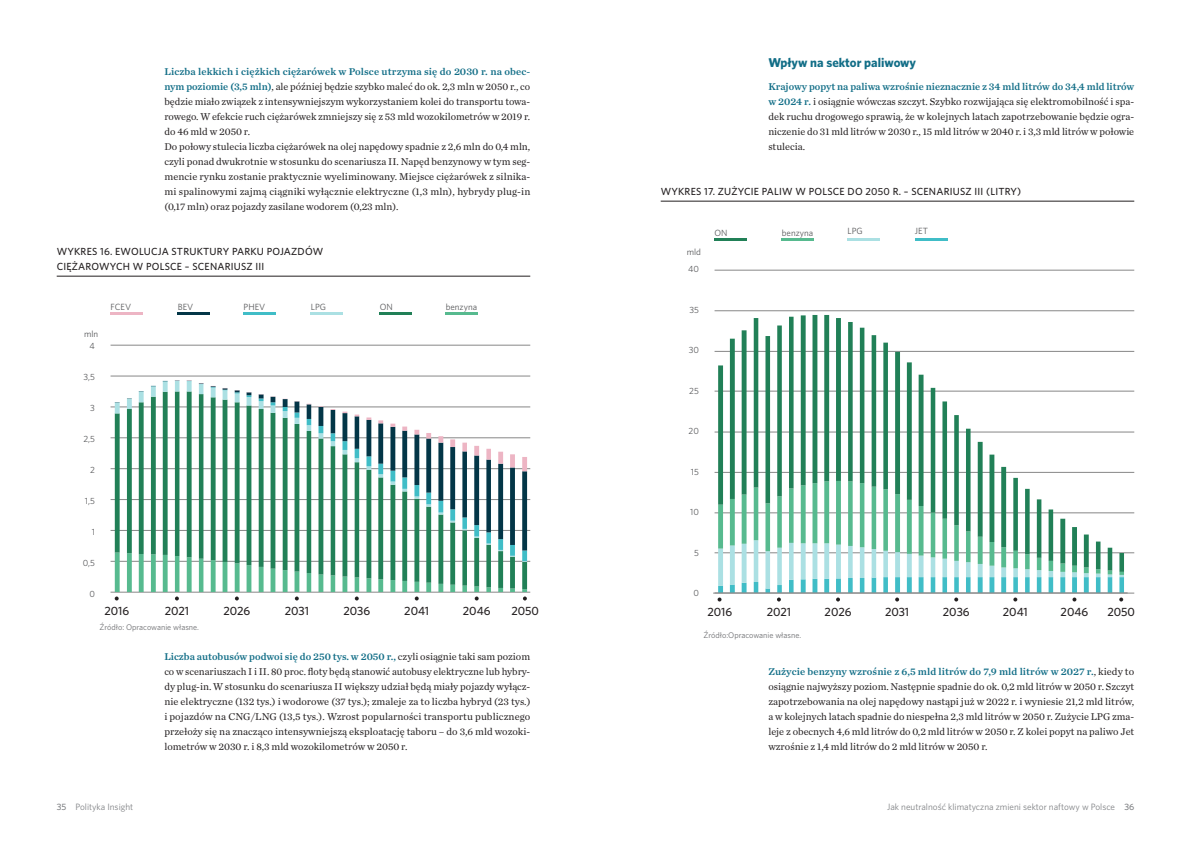
<style>
.page{position:relative;width:1191px;height:842px;background:#fff}
.page>*{position:absolute;margin:0;border:0;box-sizing:border-box;transform-origin:0 0}
.t1{font:700 12.9px "Whitney";color:#126e87}
.t2{font:500 12px "Whitney";color:#231f20}
.t3{font:10.3px/15px "Chronicle Text G1";color:#231f20;text-align:justify}
.t4{font:10.3px "Chronicle Text G1 Semi";color:#126e87}
.t5{font:500 10.3px/15px "Whitney";letter-spacing:.02em;color:#231f20}
.t6{font:9.2px "Whitney";color:#808285}
.t7{font:9px "Whitney";color:#57585a}
.t8{font:8.2px "Whitney";color:#6c6d70}
.s1{font-family:"Chronicle Text G1 Semi";color:#126e87}
.s2{font-family:"Chronicle Text G1";color:#231f20}
.s3{font-weight:500}
</style>
<div class="page">
<hr style="left:57px;top:276px;width:473px;height:1px;background:#231f20">
<hr style="left:660px;top:201px;width:474px;height:1px;background:#231f20">
<hr style="left:111px;top:345px;width:419px;height:1px;background:#878787">
<hr style="left:111px;top:376px;width:419px;height:1px;background:#878787">
<hr style="left:111px;top:407px;width:419px;height:1px;background:#878787">
<hr style="left:111px;top:438px;width:419px;height:1px;background:#878787">
<hr style="left:111px;top:468px;width:419px;height:1px;background:#878787">
<hr style="left:111px;top:499px;width:419px;height:1px;background:#878787">
<hr style="left:111px;top:530px;width:419px;height:1px;background:#878787">
<hr style="left:111px;top:561px;width:419px;height:1px;background:#878787">
<hr style="left:111px;top:592px;width:419px;height:1px;background:#878787">
<svg style="left:115px;top:381px;width:412px;height:169px"></svg>
<svg style="left:175px;top:380px;width:352px;height:91px"></svg>
<hr style="left:243px;top:313px;width:32px;height:2px;background:#40bdc7">
<hr style="left:311px;top:313px;width:32px;height:2px;background:#abe0e3">
<hr style="left:111px;top:313px;width:32px;height:2px;background:#edb5c4">
<hr style="left:178px;top:313px;width:32px;height:2px;background:#033647">
<hr style="left:380px;top:313px;width:32px;height:2px;background:#218057">
<hr style="left:446px;top:313px;width:32px;height:2px;background:#57ba8f">
<hr style="left:714px;top:270px;width:420px;height:1px;background:#878787">
<hr style="left:714px;top:311px;width:420px;height:1px;background:#878787">
<hr style="left:714px;top:351px;width:420px;height:1px;background:#878787">
<hr style="left:714px;top:391px;width:420px;height:1px;background:#878787">
<hr style="left:714px;top:432px;width:420px;height:1px;background:#878787">
<hr style="left:714px;top:472px;width:420px;height:1px;background:#878787">
<hr style="left:714px;top:513px;width:420px;height:1px;background:#878787">
<hr style="left:714px;top:553px;width:420px;height:1px;background:#878787">
<hr style="left:713px;top:593px;width:421px;height:1px;background:#878787">
<hr style="left:847px;top:238px;width:32px;height:3px;background:#abe0e3">
<hr style="left:915px;top:238px;width:32px;height:3px;background:#40bdc7">
<hr style="left:714px;top:238px;width:32px;height:3px;background:#218057">
<hr style="left:782px;top:238px;width:32px;height:3px;background:#57ba8f">
<svg style="left:718px;top:315px;width:406px;height:166px"></svg>
<svg style="left:717px;top:481px;width:407px;height:120px"></svg>
<svg style="left:115px;top:553px;width:412px;height:47px"></svg>
<p class="t4" style="left:164px;top:64px;width:367px">Liczba lekkich i ciężkich ciężarówek w Polsce utrzyma się do 2030 r. na obec-</p>
<p class="t3" style="left:164px;top:78px;width:367px;text-align:left"><span class="s1">nym poziomie (3,5 mln)</span>, ale później będzie szybko maleć do ok. 2,3 mln w 2050 r., co będzie miało związek z intensywniejszym wykorzystaniem kolei do transportu towa&shy;rowego. W efekcie ruch ciężarówek zmniejszy się z 53 mld wozokilometrów w 2019 r. do 46 mld w 2050 r.<br>Do połowy stulecia liczba ciężarówek na olej napędowy spadnie z 2,6 mln do 0,4 mln, czyli ponad dwukrotnie w stosunku do scenariusza II. Napęd benzynowy w tym seg&shy;mencie rynku zostanie praktycznie wyeliminowany. Miejsce ciężarówek z silnika&shy;mi spalinowymi zajmą ciągniki wyłącznie elektryczne (1,3 mln), hybrydy plug-in (0,17 mln) oraz pojazdy zasilane wodorem (0,23 mln).</p>
<p class="t5" style="left:57px;top:244px;width:268px">WYKRES 16. EWOLUCJA STRUKTURY PARKU POJAZDÓW<br>CIĘŻAROWYCH W POLSCE – SCENARIUSZ III</p>
<p class="t7" style="left:84px;top:328px;width:16px">mln</p>
<p class="t7" style="left:90px;top:340px;width:7px">4</p>
<p class="t7" style="left:83px;top:371px;width:13px">3,5</p>
<p class="t7" style="left:90px;top:402px;width:6px">3</p>
<p class="t7" style="left:83px;top:433px;width:13px">2,5</p>
<p class="t7" style="left:90px;top:464px;width:6px">2</p>
<p class="t7" style="left:85px;top:495px;width:11px">1,5</p>
<p class="t7" style="left:92px;top:526px;width:5px">1</p>
<p class="t7" style="left:83px;top:557px;width:14px">0,5</p>
<p class="t7" style="left:89px;top:588px;width:7px">0</p>
<p class="t7" style="left:111px;top:301px;width:22px">FCEV</p>
<p class="t7" style="left:178px;top:301px;width:17px">BEV</p>
<p class="t7" style="left:243px;top:300px;width:23px">PHEV</p>
<p class="t7" style="left:311px;top:300px;width:17px">LPG</p>
<p class="t7" style="left:380px;top:301px;width:15px">ON</p>
<p class="t7" style="left:446px;top:301px;width:33px">benzyna</p>
<p class="t1" style="left:768px;top:54px;width:149px">Wpływ na sektor paliwowy</p>
<p class="t4" style="left:768px;top:79px;width:367px">Krajowy popyt na paliwa wzrośnie nieznacznie z 34 mld litrów do 34,4 mld litrów</p>
<p class="t3" style="left:768px;top:93px;width:367px"><span class="s1">w 2024 r.</span> i osiągnie wówczas szczyt. Szybko rozwijająca się elektromobilność i spa&shy;dek ruchu drogowego sprawią, że w kolejnych latach zapotrzebowanie będzie ogra&shy;niczenie do 31 mld litrów w 2030 r., 15 mld litrów w 2040 r. i 3,3 mld litrów w połowie stulecia.</p>
<p class="t5" style="left:660px;top:184px;width:362px">WYKRES 17. ZUŻYCIE PALIW W POLSCE DO 2050 R. – SCENARIUSZ III (LITRY)</p>
<p class="t7" style="left:687px;top:246px;width:16px">mld</p>
<p class="t7" style="left:688px;top:263px;width:12px">40</p>
<p class="t7" style="left:689px;top:304px;width:11px">35</p>
<p class="t7" style="left:688px;top:344px;width:12px">30</p>
<p class="t7" style="left:689px;top:385px;width:11px">25</p>
<p class="t7" style="left:688px;top:425px;width:12px">20</p>
<p class="t7" style="left:691px;top:466px;width:10px">15</p>
<p class="t7" style="left:690px;top:506px;width:10px">10</p>
<p class="t7" style="left:694px;top:547px;width:6px">5</p>
<p class="t7" style="left:693px;top:587px;width:7px">0</p>
<p class="t7" style="left:714px;top:227px;width:15px">ON</p>
<p class="t7" style="left:782px;top:227px;width:33px">benzyna</p>
<p class="t7" style="left:847px;top:225px;width:17px">LPG</p>
<p class="t7" style="left:915px;top:225px;width:15px">JET</p>
<p class="t2" style="left:105px;top:603px;width:26px">2016</p>
<p class="t2" style="left:165px;top:603px;width:26px">2021</p>
<p class="t2" style="left:223px;top:603px;width:28px">2026</p>
<p class="t2" style="left:285px;top:603px;width:26px">2031</p>
<p class="t2" style="left:343px;top:603px;width:28px">2036</p>
<p class="t2" style="left:404px;top:603px;width:26px">2041</p>
<p class="t2" style="left:463px;top:603px;width:29px">2046</p>
<p class="t2" style="left:511px;top:603px;width:29px">2050</p>
<p class="t2" style="left:707px;top:604px;width:26px">2016</p>
<p class="t2" style="left:766px;top:604px;width:26px">2021</p>
<p class="t2" style="left:824px;top:604px;width:28px">2026</p>
<p class="t2" style="left:885px;top:604px;width:26px">2031</p>
<p class="t2" style="left:943px;top:604px;width:28px">2036</p>
<p class="t2" style="left:1003px;top:604px;width:26px">2041</p>
<p class="t2" style="left:1060px;top:604px;width:29px">2046</p>
<p class="t2" style="left:1107px;top:604px;width:29px">2050</p>
<p class="t8" style="left:100px;top:622px;width:101px">Źródło: Opracowanie własne.</p>
<p class="t4" style="left:164px;top:649px;width:367px">Liczba autobusów podwoi się do 250 tys. w 2050 r., <span class="s2">czyli osiągnie taki sam poziom</span></p>
<p class="t3" style="left:164px;top:663px;width:367px">co w scenariuszach I i II. 80 proc. floty będą stanowić autobusy elektryczne lub hybry&shy;dy plug-in. W stosunku do scenariusza II większy udział będą miały pojazdy wyłącz&shy;nie elektryczne (132 tys.) i wodorowe (37 tys.); zmaleje za to liczba hybryd (23 tys.) i pojazdów na CNG/LNG (13,5 tys.). Wzrost popularności transportu publicznego przełoży się na znacząco intensywniejszą eksploatację taboru – do 3,6 mld wozoki&shy;lometrów w 2030 r. i 8,3 mld wozokilometrów w 2050 r.</p>
<p class="t8" style="left:703px;top:629px;width:99px">Źródło:Opracowanie własne.</p>
<p class="t4" style="left:768px;top:664px;width:367px">Zużycie benzyny wzrośnie z 6,5 mld litrów do 7,9 mld litrów w 2027 r.<span class="s2">, kiedy to</span></p>
<p class="t3" style="left:768px;top:678px;width:367px">osiągnie najwyższy poziom. Następnie spadnie do ok. 0,2 mld litrów w 2050 r. Szczyt zapotrzebowania na olej napędowy nastąpi już w 2022 r. i wyniesie 21,2 mld litrów, a w kolejnych latach spadnie do niespełna 2,3 mld litrów w 2050 r. Zużycie LPG zma&shy;leje z obecnych 4,6 mld litrów do 0,2 mld litrów w 2050 r. Z kolei popyt na paliwo Jet wzrośnie z 1,4 mld litrów do 2 mld litrów w 2050 r.</p>
<p class="t6" style="left:57px;top:801px;width:78px"><span class="s3">35</span> Polityka Insight</p>
<p class="t6" style="left:887px;top:801px;width:249px">Jak neutralność klimatyczna zmieni sektor naftowy w Polsce <span class="s3">36</span></p>
</div>
